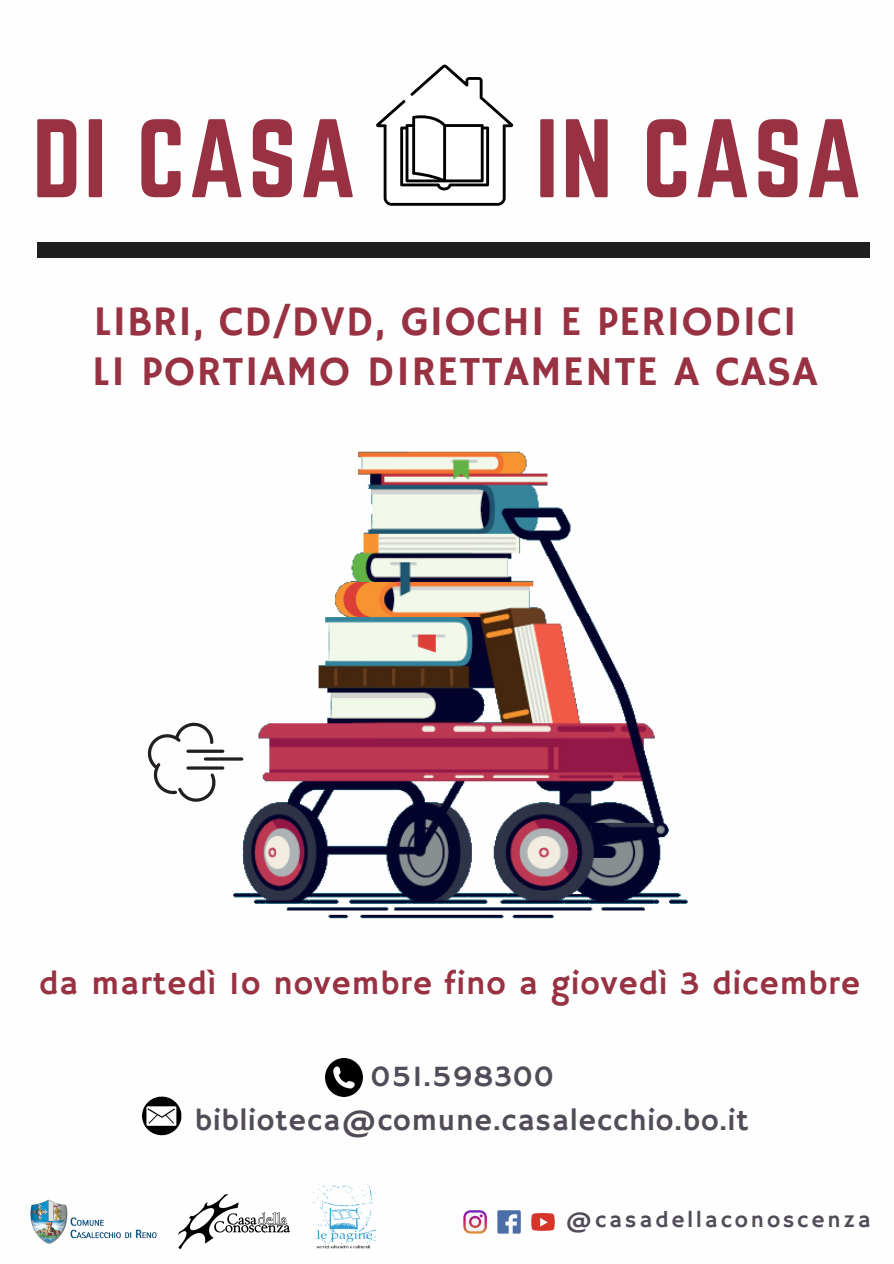
<style>
.page{position:relative;width:894px;height:1264px;background:#fff}
.page>*{position:absolute;margin:0;border:0;box-sizing:border-box;transform-origin:0 0}
.t1{font:97.5px "Norwester";letter-spacing:.03em;color:#983142}
.t2{font:42px/50.1px "Hammersmith One";letter-spacing:.03em;color:#983142}
.t3{font:33px "Hammersmith One";letter-spacing:.03em;color:#983142}
.t4{font:30px/43.3px "Hammersmith One";letter-spacing:.03em;color:#514c58}
.t5{font:22.5px "Hammersmith One";letter-spacing:.13em;color:#514c58}
</style>
<div class="page">
<div style="left:37px;top:242px;width:832px;height:16px;background:#1f1f1f"></div>
<img style="left:30px;top:1199px;width:127px;height:45px">
<img style="left:178px;top:1194px;width:111px;height:54px">
<img style="left:313px;top:1184px;width:62px;height:64px">
<img style="left:463px;top:1210px;width:91px;height:24px">
<img style="left:325px;top:1058px;width:37px;height:38px">
<img style="left:141px;top:1096px;width:41px;height:40px">
<img style="left:219px;top:451px;width:469px;height:468px">
<svg style="left:147px;top:722px;width:72px;height:80px"></svg>
<hr style="left:188px;top:766px;width:35px;height:3px;background:#231f1f">
<hr style="left:188px;top:749px;width:35px;height:3px;background:#231f1f">
<hr style="left:205px;top:757px;width:37px;height:3px;background:#231f1f">
<svg style="left:376px;top:64px;width:137px;height:142px"></svg>
<h1 class="t1" style="left:32px;top:112px;width:325px">DI CASA</h1>
<h1 class="t1" style="left:535px;top:112px;width:328px">IN CASA</h1>
<p class="t2" style="left:92px;top:298px;width:726px">LIBRI, CD/DVD, GIOCHI E PERIODICI<br>LI PORTIAMO DIRETTAMENTE A CASA</p>
<p class="t3" style="left:39px;top:964px;width:822px">da martedì 1o novembre fino a giovedì 3 dicembre</p>
<p class="t4" style="left:195px;top:1056px;width:555px;text-indent:176px">051.598300 biblioteca@comune.casalecchio.bo.it</p>
<p class="t5" style="left:565px;top:1207px;width:306px">@casadellaconoscenza</p>
</div>
